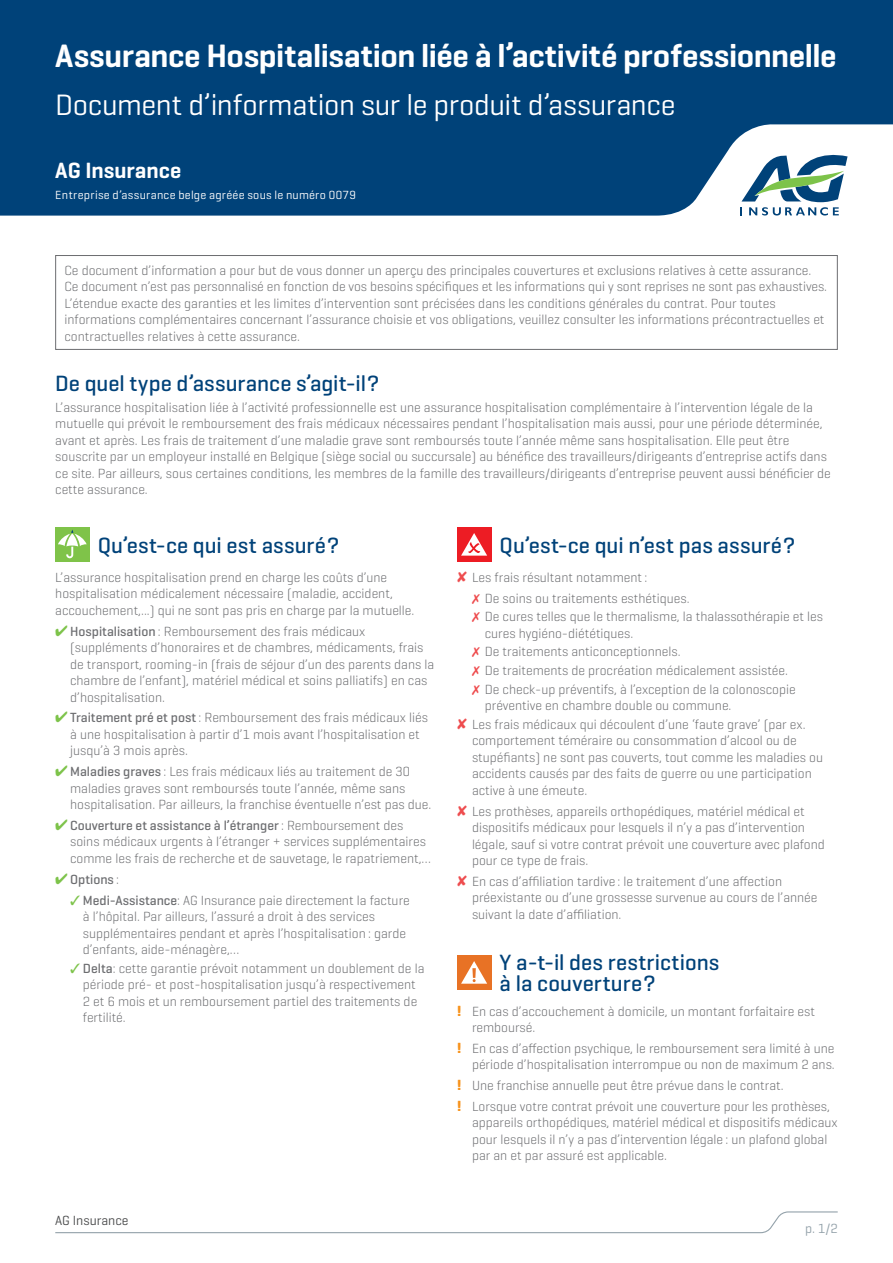
<style>
.page{position:relative;width:893px;height:1263px;background:#fff}
.page>*{position:absolute;margin:0;border:0;box-sizing:border-box;transform-origin:0 0}
.HEAD{font:600 33px "Geogrotesque";letter-spacing:-.01em;color:#fff}
.HEAD-2{font:30px "Geogrotesque";letter-spacing:-.015em;color:#fff}
.SUB2{font:500 22.5px/21px "Geogrotesque";letter-spacing:.005em;color:#004279}
.t1{font:600 22.5px "Geogrotesque";color:#fff}
.BODY{font:300 13.5px/16.5px "Geogrotesque";color:#6c6d70}
.t2{font:13.5px "Geogrotesque";color:#4b4c4d}
.t3{font:500 13.5px "Geogrotesque";color:#6c6d70}
.t4{font:13.5px "Geogrotesque";color:#94a2aa}
.t5{font:12px "Geogrotesque";letter-spacing:.025em;color:#fff}
.s1{color:#7dc34a}
.s2{font-weight:500}
.s3{font-weight:300}
.s4{color:#ee4c4e}
.s5{font-weight:700;font-size:15px;color:#f7931d}
</style>
<div class="page">
<div style="left:0;top:0;width:893px;height:216px;background:#004279"></div>
<svg style="left:740px;top:151px;width:108px;height:64px"></svg>
<svg style="left:55px;top:1211px;width:783px;height:23px"></svg>
<div style="left:55px;top:255px;width:783px;height:95px;border:1px solid #6c6d70"></div>
<div style="left:55px;top:527px;width:34px;height:34px;background:#7fc349"></div>
<svg style="left:58px;top:530px;width:29px;height:28px"></svg>
<div style="left:457px;top:527px;width:34px;height:34px;background:#ed1c24"></div>
<svg style="left:461px;top:533px;width:26px;height:23px"></svg>
<div style="left:457px;top:955px;width:34px;height:34px;background:#e87225"></div>
<svg style="left:461px;top:961px;width:26px;height:23px"></svg>
<p class="HEAD" style="left:55px;top:35px;width:783px">Assurance Hospitalisation liée à l’activité professionnelle</p>
<p class="HEAD-2" style="left:55px;top:86px;width:622px">Document d’information sur le produit d’assurance</p>
<p class="t1" style="left:55px;top:157px;width:127px">AG Insurance</p>
<p class="t5" style="left:55px;top:188px;width:302px">Entreprise d’assurance belge agréée sous le numéro 0079</p>
<p class="BODY" style="left:65px;top:261px;width:764px">Ce document d’information a pour but de vous donner un aperçu des principales couvertures et exclusions relatives à cette assurance.<br>Ce document n’est pas personnalisé en fonction de vos besoins spécifiques et les informations qui y sont reprises ne sont pas exhaustives.<br>L’étendue exacte des garanties et les limites d’intervention sont précisées dans les conditions générales du contrat. Pour toutes informations complémentaires concernant l’assurance choisie et vos obligations, veuillez consulter les informations précontractuelles et contractuelles relatives à cette assurance.</p>
<p class="SUB2" style="left:55px;top:372px;width:326px">De quel type d’assurance s’agit-il?</p>
<p class="BODY" style="left:55px;top:399px;width:777px">L’assurance hospitalisation liée à l’activité professionnelle est une assurance hospitalisation complémentaire à l’intervention légale de la mutuelle qui prévoit le remboursement des frais médicaux nécessaires pendant l’hospitalisation mais aussi, pour une période déterminée, avant et après. Les frais de traitement d’une maladie grave sont remboursés toute l’année même sans hospitalisation. Elle peut être souscrite par un employeur installé en Belgique (siège social ou succursale) au bénéfice des travailleurs/dirigeants d’entreprise actifs dans ce site. Par ailleurs, sous certaines conditions, les membres de la famille des travailleurs/dirigeants d’entreprise peuvent aussi bénéficier de cette assurance.</p>
<p class="SUB2" style="left:98px;top:534px;width:243px">Qu’est-ce qui est assuré?</p>
<p class="BODY" style="left:55px;top:569px;width:361px">L’assurance hospitalisation prend en charge les coûts d’une hospitalisation médicalement nécessaire (maladie, accident, accouchement,...) qui ne sont pas pris en charge par la mutuelle.</p>
<p class="BODY" style="left:70px;top:622px;width:366px;text-indent:-15px"><span class="s1">✔</span> <span class="s2">Hospitalisation</span> : Remboursement des frais médicaux (suppléments d’honoraires et de chambres, médicaments, frais de transport, rooming-in (frais de séjour d’un des parents dans la chambre de l’enfant), matériel médical et soins palliatifs) en cas d’hospitalisation.</p>
<p class="BODY" style="left:70px;top:709px;width:359px;text-indent:-15px"><span class="s1">✔</span> <span class="s2">Traitement pré et post</span> : Remboursement des frais médicaux liés à une hospitalisation à partir d’1 mois avant l’hospitalisation et jusqu’à 3 mois après.</p>
<p class="BODY" style="left:70px;top:763px;width:363px;text-indent:-15px"><span class="s1">✔</span> <span class="s2">Maladies graves</span> : Les frais médicaux liés au traitement de 30 maladies graves sont remboursés toute l’année, même sans hospitalisation. Par ailleurs, la franchise éventuelle n’est pas due.</p>
<p class="BODY" style="left:70px;top:817px;width:362px;text-indent:-15px"><span class="s1">✔</span> <span class="s2">Couverture et assistance à l’étranger</span> : Remboursement des soins médicaux urgents à l’étranger + services supplémentaires comme les frais de recherche et de sauvetage, le rapatriement,…</p>
<p class="t3" style="left:55px;top:871px;width:65px"><span class="s1">✔</span> Options <span class="s3">:</span></p>
<p class="BODY" style="left:83px;top:891px;width:328px;text-indent:-13px"><span class="s1">✓</span> <span class="s2">Medi-Assistance</span>: AG Insurance paie directement la facture à l’hôpital. Par ailleurs, l’assuré a droit à des services supplémentaires pendant et après l’hospitalisation : garde d’enfants, aide-ménagère,…</p>
<p class="BODY" style="left:83px;top:959px;width:343px;text-indent:-13px"><span class="s1">✓</span> <span class="s2">Delta</span>: cette garantie prévoit notamment un doublement de la période pré- et post-hospitalisation jusqu’à respectivement 2 et 6 mois et un remboursement partiel des traitements de fertilité.</p>
<p class="t2" style="left:55px;top:1212px;width:75px">AG Insurance</p>
<p class="SUB2" style="left:500px;top:534px;width:297px">Qu’est-ce qui n’est pas assuré?</p>
<p class="BODY" style="left:457px;top:569px;width:192px"><span class="s4">✘</span> Les frais résultant notamment :</p>
<p class="BODY" style="left:472px;top:589px;width:219px"><span class="s4">✗</span> De soins ou traitements esthétiques.</p>
<p class="BODY" style="left:485px;top:608px;width:340px;text-indent:-13px"><span class="s4">✗</span> De cures telles que le thermalisme, la thalassothérapie et les cures hygiéno-diététiques.</p>
<p class="BODY" style="left:472px;top:643px;width:210px"><span class="s4">✗</span> De traitements anticonceptionnels.</p>
<p class="BODY" style="left:472px;top:662px;width:317px"><span class="s4">✗</span> De traitements de procréation médicalement assistée.</p>
<p class="BODY" style="left:485px;top:680px;width:312px;text-indent:-13px"><span class="s4">✗</span> De check-up préventifs, à l’exception de la colonoscopie préventive en chambre double ou commune.</p>
<p class="BODY" style="left:472px;top:715px;width:353px;text-indent:-15px"><span class="s4">✘</span> Les frais médicaux qui découlent d’une ‘faute grave’ (par ex. comportement téméraire ou consommation d’alcool ou de stupéfiants) ne sont pas couverts, tout comme les maladies ou accidents causés par des faits de guerre ou une participation active à une émeute.</p>
<p class="BODY" style="left:472px;top:802px;width:354px;text-indent:-15px"><span class="s4">✘</span> Les prothèses, appareils orthopédiques, matériel médical et dispositifs médicaux pour lesquels il n’y a pas d’intervention légale, sauf si votre contrat prévoit une couverture avec plafond pour ce type de frais.</p>
<p class="BODY" style="left:472px;top:872px;width:347px;text-indent:-15px"><span class="s4">✘</span> En cas d’affiliation tardive : le traitement d’une affection préexistante ou d’une grossesse survenue au cours de l’année suivant la date d’affiliation.</p>
<p class="SUB2" style="left:500px;top:951px;width:221px">Y a-t-il des restrictions à la couverture?</p>
<p class="BODY" style="left:472px;top:1002px;width:345px;text-indent:-15px"><span class="s5">!</span> En cas d’accouchement à domicile, un montant forfaitaire est remboursé.</p>
<p class="BODY" style="left:457px;top:1039px;width:379px;text-align:right"><span class="s5">!</span> En cas d’affection psychique, le remboursement sera limité à une période d’hospitalisation interrompue ou non de maximum 2 ans.</p>
<p class="BODY" style="left:457px;top:1077px;width:328px"><span class="s5">!</span> Une franchise annuelle peut être prévue dans le contrat.</p>
<p class="BODY" style="left:472px;top:1098px;width:367px;text-indent:-15px"><span class="s5">!</span> Lorsque votre contrat prévoit une couverture pour les prothèses, appareils orthopédiques, matériel médical et dispositifs médicaux pour lesquels il n’y a pas d’intervention légale : un plafond global par an et par assuré est applicable.</p>
<p class="t4" style="left:805px;top:1220px;width:34px">p. 1/2</p>
</div>
